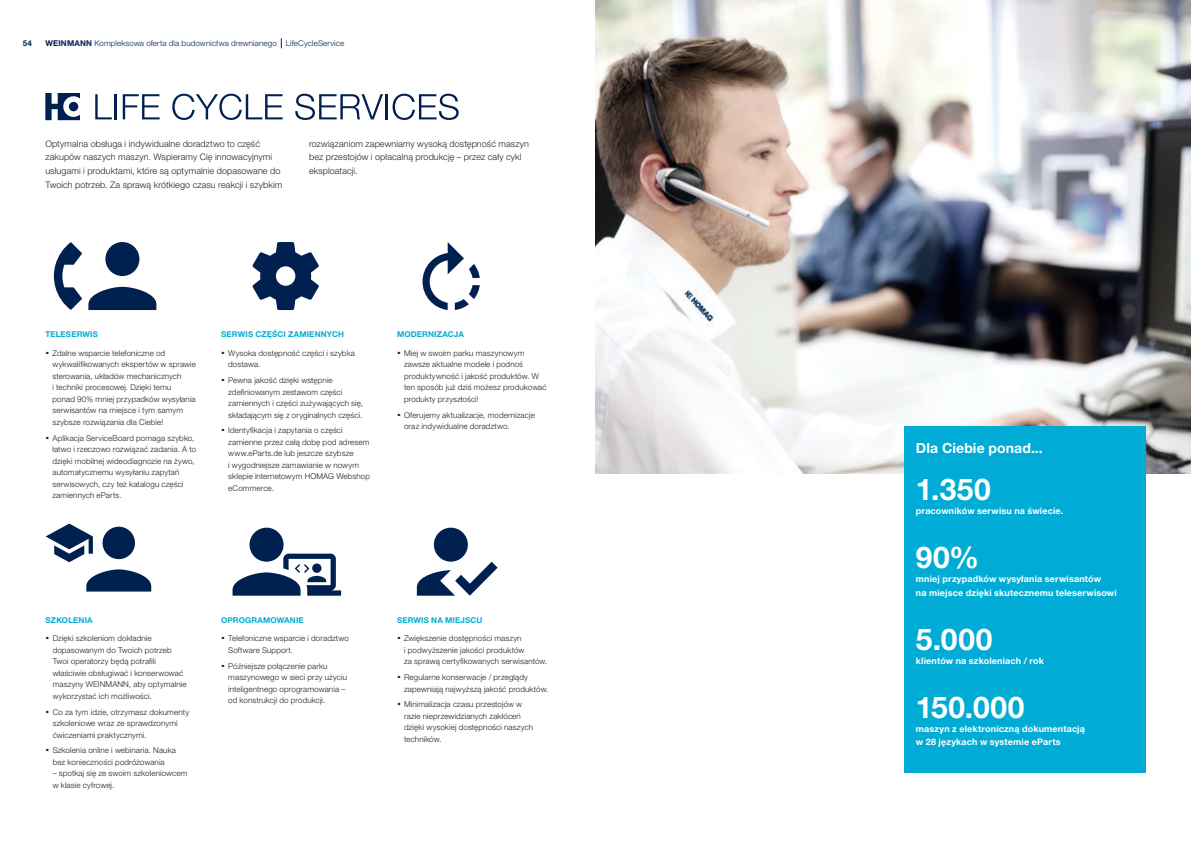
<style>
.page{position:relative;width:1191px;height:842px;background:#fff}
.page>*{position:absolute;margin:0;border:0;box-sizing:border-box;transform-origin:0 0}
.t1{font:700 30px "Helvetica Neue LTW1 G";letter-spacing:.02em;color:#fff}
.t2{font:700 14px "Helvetica Neue LTW1 G";letter-spacing:.005em;color:#fff}
.t3{font:300 9px/13.6px "Helvetica Neue LTW1 G";letter-spacing:.01em;color:#231f20}
.t4{font:700 9px/13.6px "Helvetica Neue LTW1 G";letter-spacing:.02em;color:#fff}
.t5{font:300 8px/11.5px "Helvetica Neue LTW1 G";letter-spacing:.015em;color:#231f20}
.t6{font:700 8px "Helvetica Neue LTW1 G";letter-spacing:.02em;color:#00acd5}
.t7{font:300 8px "Helvetica Neue LTW1 G";letter-spacing:.015em;color:#00214f}
.t8{font:700 8px "Helvetica Neue LTW1 G";color:#00214f}
.s1{font-weight:700}
.s2{font-weight:700;font-size:14px}
</style>
<div class="page">
<img style="left:595px;top:0;width:596px;height:473px">
<div style="left:904px;top:426px;width:241px;height:346px;background:#00acd5"></div>
<svg style="left:95px;top:94px;width:17px;height:25px"></svg>
<hr style="left:115px;top:94px;width:2px;height:25px;background:#00214f">
<svg style="left:123px;top:94px;width:37px;height:25px"></svg>
<svg style="left:172px;top:94px;width:111px;height:26px"></svg>
<svg style="left:295px;top:94px;width:88px;height:26px"></svg>
<hr style="left:386px;top:94px;width:2px;height:25px;background:#00214f">
<svg style="left:392px;top:94px;width:67px;height:26px"></svg>
<svg style="left:45px;top:93px;width:35px;height:27px"></svg>
<svg style="left:417px;top:528px;width:80px;height:68px"></svg>
<div style="left:249px;top:528px;width:34px;height:34px;background:#00214f;border-radius:50%"></div>
<svg style="left:232px;top:554px;width:109px;height:42px"></svg>
<div style="left:103px;top:527px;width:32px;height:32px;background:#00214f;border-radius:50%"></div>
<svg style="left:46px;top:524px;width:47px;height:38px"></svg>
<svg style="left:86px;top:569px;width:65px;height:23px"></svg>
<svg style="left:422px;top:242px;width:58px;height:68px"></svg>
<svg style="left:252px;top:242px;width:67px;height:68px"></svg>
<div style="left:105px;top:242px;width:34px;height:34px;background:#00214f;border-radius:50%"></div>
<svg style="left:54px;top:242px;width:28px;height:68px"></svg>
<svg style="left:88px;top:287px;width:68px;height:23px"></svg>
<p class="t8" style="left:23px;top:39px;width:11px">54</p>
<p class="t7" style="left:45px;top:39px;width:300px"><span class="s1">WEINMANN</span> Kompleksowa oferta dla budownictwa drewnianego LifeCycleService</p>
<p class="t3" style="left:45px;top:137px;width:238px">Optymalna obsługa i indywidualne doradztwo to część zakupów naszych maszyn. Wspieramy Cię innowacyjnymi usługami i produktami, które są optymalnie dopasowane do Twoich potrzeb. Za sprawą krótkiego czasu reakcji i szybkim</p>
<p class="t3" style="left:309px;top:137px;width:221px">rozwiązaniom zapewniamy wysoką dostępność maszyn bez przestojów i opłacalną produkcję – przez cały cykl eksploatacji.</p>
<p class="t6" style="left:45px;top:329px;width:54px">TELESERWIS</p>
<p class="t5" style="left:52px;top:347px;width:145px;text-indent:-7px"><span class="s2">·</span> Zdalne wsparcie telefoniczne od wykwalifikowanych ekspertów w sprawie sterowania, układów mechanicznych<br>i techniki procesowej. Dzięki temu<br>ponad 90% mniej przypadków wysyłania serwisantów na miejsce i tym samym szybsze rozwiązania dla Ciebie!</p>
<p class="t5" style="left:52px;top:432px;width:145px;text-indent:-7px"><span class="s2">·</span> Aplikacja ServiceBoard pomaga szybko, łatwo i rzeczowo rozwiązać zadania. A to dzięki mobilnej wideodiagnozie na żywo, automatycznemu wysyłaniu zapytań serwisowych, czy też katalogu części zamiennych eParts.</p>
<p class="t6" style="left:221px;top:329px;width:124px">SERWIS CZĘŚCI ZAMIENNYCH</p>
<p class="t5" style="left:228px;top:347px;width:128px;text-indent:-7px"><span class="s2">·</span> Wysoka dostępność części i szybka dostawa.</p>
<p class="t5" style="left:228px;top:374px;width:136px;text-indent:-7px"><span class="s2">·</span> Pewna jakość dzięki wstępnie zdefiniowanym zestawom części zamiennych i części zużywających się, składającym się z oryginalnych części.</p>
<p class="t5" style="left:228px;top:425px;width:143px;text-indent:-7px"><span class="s2">·</span> Identyfikacja i zapytania o części zamienne przez całą dobę pod adresem www.eParts.de lub jeszcze szybsze<br>i wygodniejsze zamawianie w nowym sklepie internetowym HOMAG Webshop eCommerce.</p>
<p class="t6" style="left:397px;top:329px;width:68px">MODERNIZACJA</p>
<p class="t5" style="left:404px;top:347px;width:144px;text-indent:-7px"><span class="s2">·</span> Miej w swoim parku maszynowym zawsze aktualne modele i podnoś produktywność i jakość produktów. W ten sposób już dziś możesz produkować produkty przyszłości!</p>
<p class="t5" style="left:404px;top:409px;width:132px;text-indent:-7px"><span class="s2">·</span> Oferujemy aktualizacje, modernizacje oraz indywidualne doradztwo.</p>
<p class="t6" style="left:46px;top:615px;width:49px">SZKOLENIA</p>
<p class="t5" style="left:53px;top:633px;width:135px;text-indent:-7px"><span class="s2">·</span> Dzięki szkoleniom dokładnie dopasowanym do Twoich potrzeb<br>Twoi operatorzy będą potrafili właściwie obsługiwać i konserwować maszyny WEINMANN, aby optymalnie wykorzystać ich możliwości.</p>
<p class="t5" style="left:53px;top:706px;width:138px;text-indent:-7px"><span class="s2">·</span> Co za tym idzie, otrzymasz dokumenty szkoleniowe wraz ze sprawdzonymi ćwiczeniami praktycznymi.</p>
<p class="t5" style="left:46px;top:745px;width:132px;text-align:center"><span class="s2">·</span> Szkolenia online i webinaria. Nauka bez konieczności podróżowania</p>
<p class="t5" style="left:53px;top:768px;width:136px">– spotkaj się ze swoim szkoleniowcem w klasie cyfrowej.</p>
<p class="t6" style="left:221px;top:615px;width:84px">OPROGRAMOWANIE</p>
<p class="t5" style="left:228px;top:633px;width:122px;text-indent:-7px"><span class="s2">·</span> Telefoniczne wsparcie i doradztwo<br>Software Support.</p>
<p class="t5" style="left:228px;top:660px;width:120px;text-indent:-7px"><span class="s2">·</span> Późniejsze połączenie parku maszynowego w sieci przy użyciu inteligentnego oprogramowania – od konstrukcji do produkcji.</p>
<p class="t6" style="left:397px;top:615px;width:87px">SERWIS NA MIEJSCU</p>
<p class="t5" style="left:404px;top:633px;width:145px;text-indent:-7px"><span class="s2">·</span> Zwiększenie dostępności maszyn<br>i podwyższenie jakości produktów<br>za sprawą certyfikowanych serwisantów.</p>
<p class="t5" style="left:404px;top:672px;width:146px;text-indent:-7px"><span class="s2">·</span> Regularne konserwacje / przeglądy zapewniają najwyższą jakość produktów.</p>
<p class="t5" style="left:404px;top:699px;width:130px;text-indent:-7px"><span class="s2">·</span> Minimalizacja czasu przestojów w razie nieprzewidzianych zakłóceń dzięki wysokiej dostępności naszych techników.</p>
<h2 class="t2" style="left:916px;top:439px;width:128px">Dla Ciebie ponad...</h2>
<h1 class="t1" style="left:916px;top:471px;width:76px">1.350</h1>
<p class="t4" style="left:916px;top:504px;width:149px">pracowników serwisu na świecie.</p>
<h1 class="t1" style="left:916px;top:539px;width:65px">90%</h1>
<p class="t4" style="left:916px;top:572px;width:202px">mniej przypadków wysyłania serwisantów<br>na miejsce dzięki skutecznemu teleserwisowi</p>
<h1 class="t1" style="left:916px;top:621px;width:78px">5.000</h1>
<p class="t4" style="left:916px;top:654px;width:130px">klientów na szkoleniach / rok</p>
<h1 class="t1" style="left:916px;top:689px;width:110px">150.000</h1>
<p class="t4" style="left:916px;top:722px;width:171px">maszyn z elektroniczną dokumentacją w 28 językach w systemie eParts</p>
</div>
